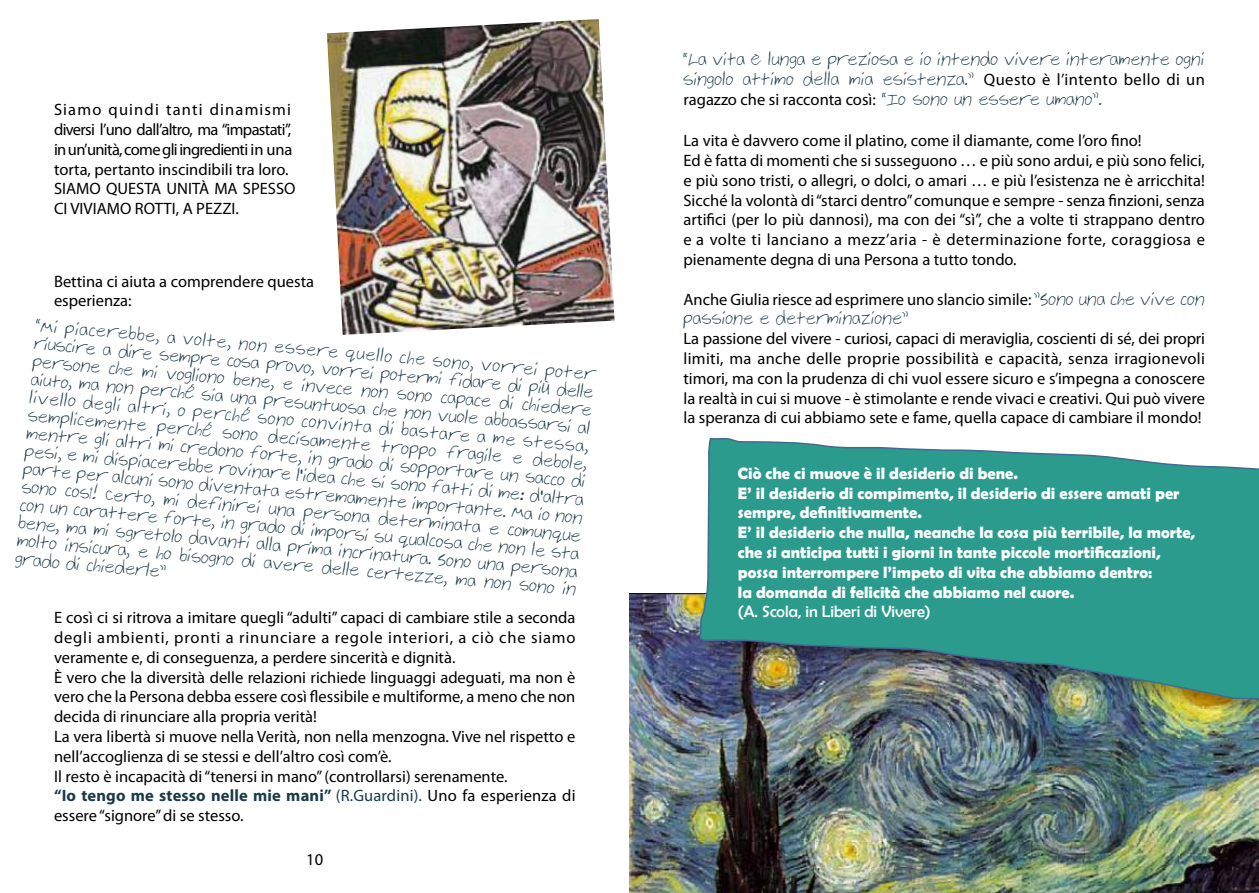
<style>
.page{position:relative;width:1259px;height:893px;background:#fff}
.page>*{position:absolute;margin:0;border:0;box-sizing:border-box;transform-origin:0 0}
.t1{font:16.5px/19.8px "Myriad Pro";color:#000}
.t2{font:700 16.5px/19.8px "Berlin Sans FB Demi";color:#fff}
.t3{font:16.5px "Berlin Sans FB";color:#fff}
.t4{font:15px/18px "Cheyenne Hand";color:#1b3a48;text-align:justify}
.s1{font-weight:700;color:#1b3a48}
.s2{color:#1b3a48}
.s3{font-family:"Myriad Pro";font-size:16.5px;color:#000}
.s4{font-family:"Cheyenne Hand";font-size:15px;color:#1b3a48}
</style>
<div class="page">
<img style="left:629px;top:593px;width:630px;height:300px">
<div style="left:702px;top:440px;width:557px;height:278px;background:#000;opacity:.27"></div>
<svg style="left:698px;top:437px;width:561px;height:263px;background:#429a8f"></svg>
<img style="left:327px;top:19px;width:287px;height:316px">
<p class="t1" style="left:54px;top:99px;width:243px">Siamo quindi tanti dinamismi diversi l’uno dall’altro, ma “impastati”, in un’unità, come gli ingredienti in una torta, pertanto inscindibili tra loro.<br>SIAMO QUESTA UNITÀ MA SPESSO CI VIVIAMO ROTTI, A PEZZI.</p>
<p class="t1" style="left:54px;top:271px;width:262px">Bettina ci aiuta a comprendere questa esperienza:</p>
<p class="t4" style="left:37px;top:316px;width:563px;rotate:5deg">“Mi piacerebbe, a volte, non essere quello che sono, vorrei poter riuscire a dire sempre cosa provo, vorrei potermi fidare di più delle persone che mi vogliono bene, e invece non sono capace di chiedere aiuto, ma non perché sia una presuntuosa che non vuole abbassarsi al livello degli altri, o perché sono convinta di bastare a me stessa, semplicemente perché sono decisamente troppo fragile e debole, mentre gli altri mi credono forte, in grado di sopportare un sacco di pesi, e mi dispiacerebbe rovinare l’idea che si sono fatti di me: d’altra parte per alcuni sono diventata estremamente importante. Ma io non sono così! Certo, mi definirei una persona determinata e comunque con un carattere forte, in grado di imporsi su qualcosa che non le sta bene, ma mi sgretolo davanti alla prima incrinatura. Sono una persona molto insicura, e ho bisogno di avere delle certezze, ma non sono in grado di chiederle”</p>
<p class="t1" style="left:54px;top:607px;width:523px">E così ci si ritrova a imitare quegli “adulti” capaci di cambiare stile a seconda degli ambienti, pronti a rinunciare a regole interiori, a ciò che siamo veramente e, di conseguenza, a perdere sincerità e dignità.<br>È vero che la diversità delle relazioni richiede linguaggi adeguati, ma non è vero che la Persona debba essere così flessibile e multiforme, a meno che non decida di rinunciare alla propria verità!<br>La vera libertà si muove nella Verità, non nella menzogna. Vive nel rispetto e nell’accoglienza di se stessi e dell’altro così com’è.<br>Il resto è incapacità di “tenersi in mano” (controllarsi) serenamente.<br><span class="s1">“Io tengo me stesso nelle mie mani”</span> <span class="s2">(R.Guardini).</span> Uno fa esperienza di essere “signore” di se stesso.</p>
<p class="t1" style="left:306px;top:849px;width:18px">10</p>
<p class="t4" style="left:683px;top:49px;width:523px;line-height:19.8px">“La vita è lunga e preziosa e io intendo vivere interamente ogni singolo attimo della mia esistenza.” <span class="s3">Questo è l’intento bello di un</span></p>
<p class="t1" style="left:683px;top:89px;width:420px">ragazzo che si racconta così: <span class="s4">“Io sono un essere umano”.</span></p>
<p class="t1" style="left:683px;top:131px;width:523px">La vita è davvero come il platino, come il diamante, come l’oro fino!<br>Ed è fatta di momenti che si susseguono … e più sono ardui, e più sono felici, e più sono tristi, o allegri, o dolci, o amari … e più l’esistenza ne è arricchita!<br>Sicché la volontà di “starci dentro” comunque e sempre - senza finzioni, senza artifici (per lo più dannosi), ma con dei “sì”, che a volte ti strappano dentro e a volte ti lanciano a mezz’aria - è determinazione forte, coraggiosa e pienamente degna di una Persona a tutto tondo.</p>
<p class="t1" style="left:683px;top:289px;width:523px">Anche Giulia riesce ad esprimere uno slancio simile: <span class="s4">”Sono una che vive con</span></p>
<p class="t4" style="left:683px;top:310px;width:227px">passione e determinazione”</p>
<p class="t1" style="left:683px;top:329px;width:523px;text-align:justify">La passione del vivere - curiosi, capaci di meraviglia, coscienti di sé, dei propri limiti, ma anche delle proprie possibilità e capacità, senza irragionevoli timori, ma con la prudenza di chi vuol essere sicuro e s’impegna a conoscere la realtà in cui si muove - è stimolante e rende vivaci e creativi. Qui può vivere la speranza di cui abbiamo sete e fame, quella capace di cambiare il mondo!</p>
<p class="t2" style="left:738px;top:463px;width:459px">Ciò che ci muove è il desiderio di bene.<br>E’ il desiderio di compimento, il desiderio di essere amati per sempre, definitivamente.<br>E’ il desiderio che nulla, neanche la cosa più terribile, la morte, che si anticipa tutti i giorni in tante piccole mortificazioni, possa interrompere l’impeto di vita che abbiamo dentro:<br>la domanda di felicità che abbiamo nel cuore.</p>
<p class="t3" style="left:738px;top:603px;width:194px">(A. Scola, in Liberi di Vivere)</p>
</div>
